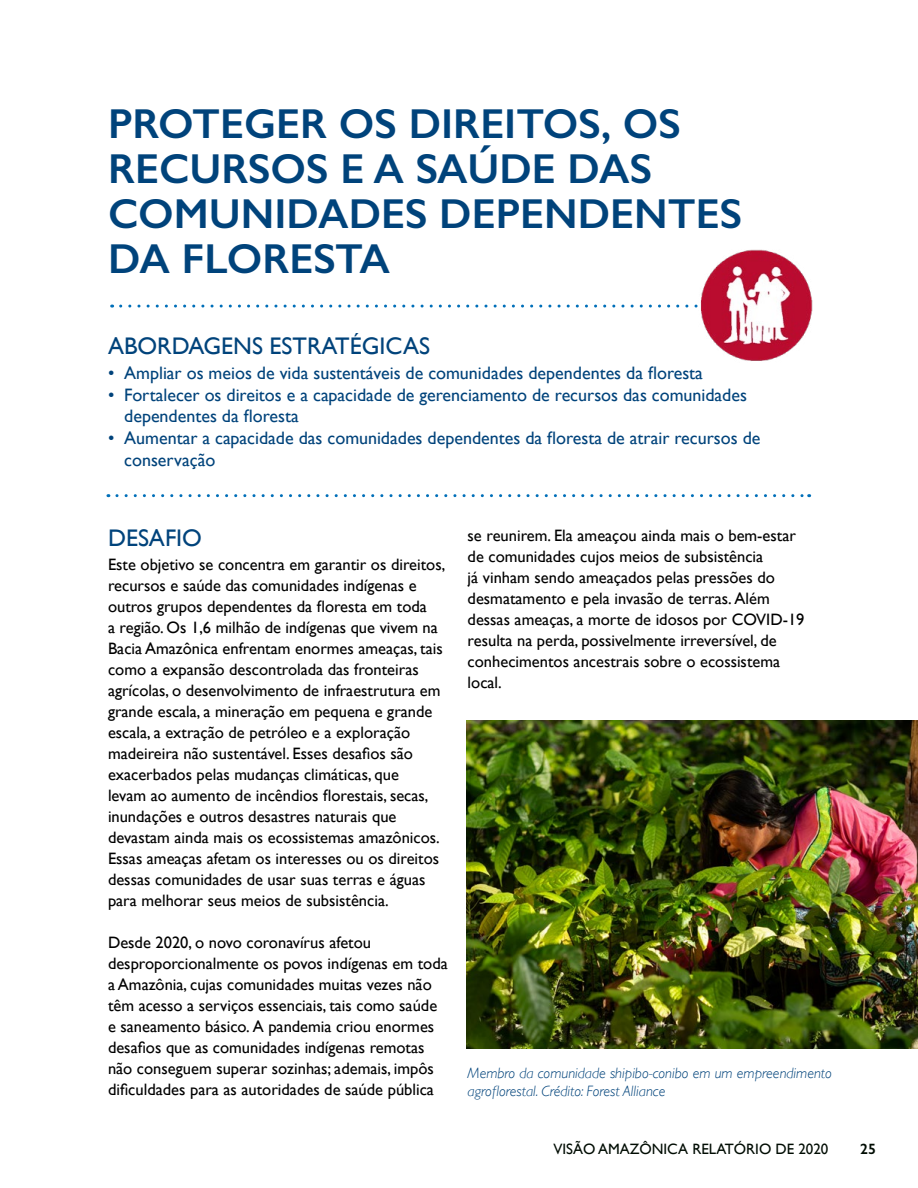
<style>
.page{position:relative;width:918px;height:1188px;background:#fff}
.page>*{position:absolute;margin:0;border:0;box-sizing:border-box;transform-origin:0 0}
.t1{font:600 42px/45px "Gill Sans";color:#00437b}
.t2{font:24px "Gill Sans";color:#00437b}
.t3{font:18px/21.6px "Gill Sans";color:#00437b}
.t4{font:16.5px/21px "Gill Sans";color:#000}
.t5{font:italic 300 15px/18px "Gill Sans";color:#00437b}
.t6{font:15px "Gill Sans";color:#010c03}
.t7{font:600 15px "Gill Sans";color:#010c03}
</style>
<div class="page">
<svg style="left:121px;top:305px;width:577px;height:3px"></svg>
<img style="left:467px;top:720px;width:451px;height:329px">
<svg style="left:117px;top:494px;width:693px;height:3px"></svg>
<img style="left:700px;top:249px;width:113px;height:112px">
<h2 class="t1" style="left:108px;top:101px;width:636px">PROTEGER OS DIREITOS, OS<br>RECURSOS E A SAÚDE DAS<br>COMUNIDADES DEPENDENTES<br>DA FLORESTA</h2>
<h3 class="t2" style="left:108px;top:332px;width:324px">ABORDAGENS ESTRATÉGICAS</h3>
<p class="t3" style="left:108px;top:363px;width:597px">• Ampliar os meios de vida sustentáveis de comunidades dependentes da floresta</p>
<p class="t3" style="left:124px;top:384px;width:624px;text-indent:-16px">• Fortalecer os direitos e a capacidade de gerenciamento de recursos das comunidades dependentes da floresta</p>
<p class="t3" style="left:124px;top:427px;width:638px;text-indent:-16px">• Aumentar a capacidade das comunidades dependentes da floresta de atrair recursos de conservação</p>
<h3 class="t2" style="left:108px;top:524px;width:96px">DESAFIO</h3>
<p class="t4" style="left:108px;top:554px;width:339px">Este objetivo se concentra em garantir os direitos, recursos e saúde das comunidades indígenas e outros grupos dependentes da floresta em toda<br>a região. Os 1,6 milhão de indígenas que vivem na Bacia Amazônica enfrentam enormes ameaças, tais como a expansão descontrolada das fronteiras agrícolas, o desenvolvimento de infraestrutura em grande escala, a mineração em pequena e grande escala, a extração de petróleo e a exploração madeireira não sustentável. Esses desafios são exacerbados pelas mudanças climáticas, que<br>levam ao aumento de incêndios florestais, secas, inundações e outros desastres naturais que devastam ainda mais os ecossistemas amazônicos.<br>Essas ameaças afetam os interesses ou os direitos dessas comunidades de usar suas terras e águas para melhorar seus meios de subsistência.</p>
<p class="t4" style="left:108px;top:932px;width:341px">Desde 2020, o novo coronavírus afetou desproporcionalmente os povos indígenas em toda a Amazônia, cujas comunidades muitas vezes não têm acesso a serviços essenciais, tais como saúde e saneamento básico. A pandemia criou enormes desafios que as comunidades indígenas remotas não conseguem superar sozinhas; ademais, impôs dificuldades para as autoridades de saúde pública</p>
<p class="t4" style="left:468px;top:525px;width:338px">se reunirem. Ela ameaçou ainda mais o bem-estar de comunidades cujos meios de subsistência<br>já vinham sendo ameaçados pelas pressões do desmatamento e pela invasão de terras. Além dessas ameaças, a morte de idosos por COVID-19 resulta na perda, possivelmente irreversível, de conhecimentos ancestrais sobre o ecossistema local.</p>
<p class="t5" style="left:468px;top:1064px;width:366px">Membro da comunidade shipibo-conibo em um empreendimento agroflorestal. Crédito: Forest Alliance</p>
<p class="t6" style="left:553px;top:1140px;width:277px">VISÃO AMAZÔNICA RELATÓRIO DE 2020</p>
<p class="t7" style="left:860px;top:1140px;width:17px">25</p>
</div>
